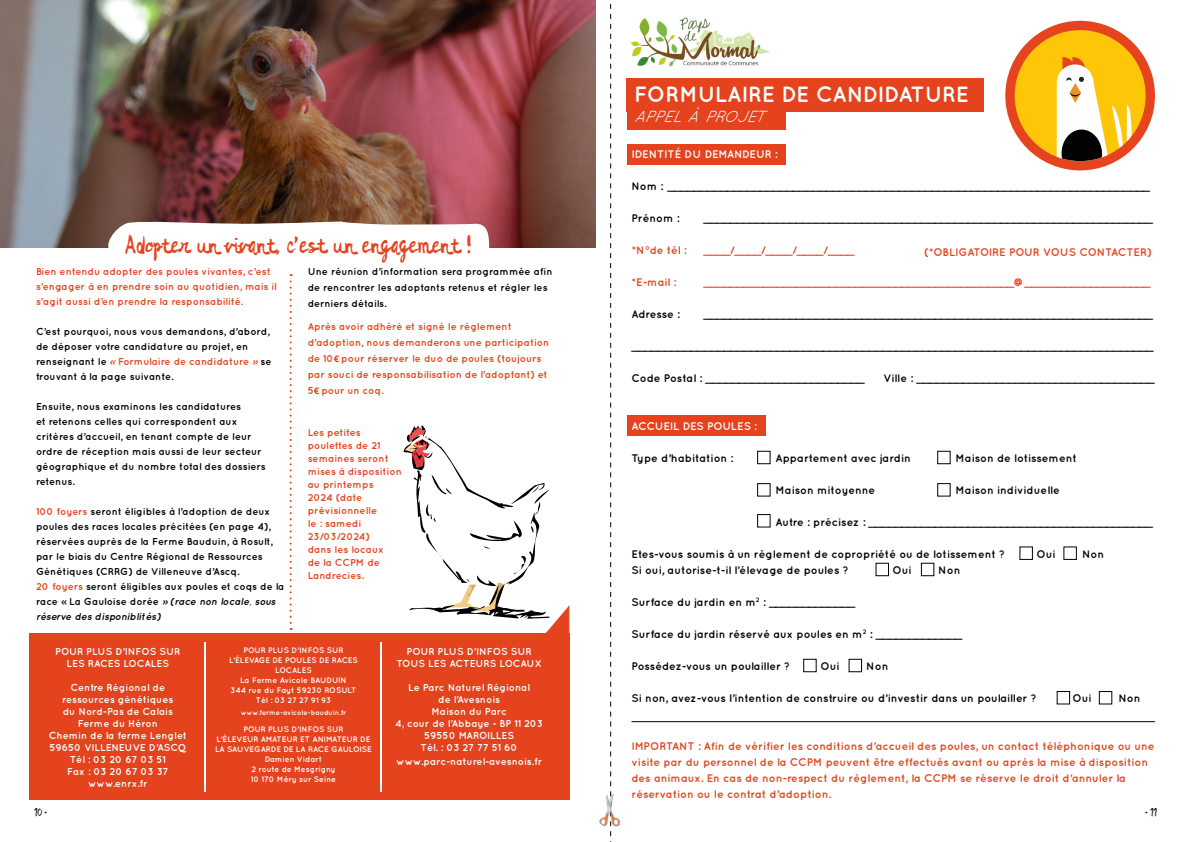
<style>
.page{position:relative;width:1191px;height:842px;background:#fff}
.page>*{position:absolute;margin:0;border:0;box-sizing:border-box;transform-origin:0 0}
.t1{font:32px "Dragon Night";color:#e4431e}
.t2{font:700 22px "Quicksand";color:#fff}
.t3{font:italic 16px "Quicksand";color:#fff}
.t4{font:700 11px "Quicksand";color:#000}
.t5{font:700 11px/16px "Quicksand";color:#e4431e}
.t6{font:700 11px "Quicksand";color:#fff}
.t7{font:11px "Five Boroughs Handwriting Regul";color:#020203}
.t8{font:700 10px/15px "Quicksand";color:#000}
.t9{font:700 10px/13px "Quicksand";color:#e4431e}
.t10{font:700 10px/12px "Quicksand";color:#fff;text-align:center}
.t11{font:700 8px/10px "Quicksand";color:#fff;text-align:center}
.t12{font:700 7px "Quicksand";color:#fff}
.s1{font-family:"Remachine Script Personal Use"}
.s2{font-style:italic;color:#e4431e}
.s3{color:#e4431e}
.s4{font-style:italic;color:#020203}
.s5{font-family:"Nexity"}
.s6{font-family:"Quicksand";font-size:7px}
</style>
<div class="page">
<div style="left:626px;top:144px;width:159px;height:20px;background:#e4431e"></div>
<div style="left:626px;top:78px;width:358px;height:33px;background:#e4431e"></div>
<div style="left:626px;top:102px;width:159px;height:28px;background:#e4431e"></div>
<div style="left:626px;top:415px;width:139px;height:20px;background:#e4431e"></div>
<div style="left:29px;top:633px;width:540px;height:167px;background:#e4431e"></div>
<img style="left:0;top:0;width:595px;height:248px">
<svg style="left:100px;top:220px;width:389px;height:28px"></svg>
<svg style="left:403px;top:425px;width:167px;height:218px"></svg>
<hr style="left:204px;top:642px;width:1px;height:150px;background:#fff">
<hr style="left:380px;top:642px;width:1px;height:150px;background:#fff">
<svg style="left:290px;top:274px;width:2px;height:356px"></svg>
<svg style="left:610px;top:3px;width:1px;height:839px"></svg>
<hr style="left:631px;top:721px;width:524px;height:1px;background:#000">
<div style="left:1005px;top:21px;width:150px;height:149px;background:#e5441e;border-radius:50%"></div>
<div style="left:1014px;top:30px;width:131px;height:131px;background:#fdc608;border-radius:50%"></div>
<svg style="left:1056px;top:57px;width:75px;height:104px"></svg>
<img style="left:631px;top:17px;width:139px;height:50px">
<div style="left:757px;top:451px;width:13px;height:13px;border:1px solid #020203"></div>
<div style="left:937px;top:451px;width:13px;height:13px;border:1px solid #020203"></div>
<div style="left:757px;top:483px;width:13px;height:14px;border:1px solid #020203"></div>
<div style="left:937px;top:483px;width:13px;height:14px;border:1px solid #020203"></div>
<div style="left:757px;top:514px;width:13px;height:13px;border:1px solid #020203"></div>
<div style="left:1019px;top:546px;width:14px;height:14px;border:1px solid #020203"></div>
<div style="left:875px;top:563px;width:14px;height:13px;border:1px solid #020203"></div>
<div style="left:803px;top:659px;width:13px;height:13px;border:1px solid #020203"></div>
<div style="left:1056px;top:691px;width:14px;height:13px;border:1px solid #020203"></div>
<div style="left:1098px;top:691px;width:14px;height:13px;border:1px solid #020203"></div>
<div style="left:848px;top:659px;width:14px;height:13px;border:1px solid #020203"></div>
<div style="left:921px;top:563px;width:13px;height:13px;border:1px solid #020203"></div>
<img style="left:599px;top:791px;width:22px;height:43px">
<h1 class="t1" style="left:124px;top:222px;width:348px">Adopter un vivant, c<span class="s1">’</span>est un engagement !</h1>
<p class="t9" style="left:36px;top:264px;width:242px;line-height:15px">Bien entendu adopter des poules vivantes, c’est s’engager à en prendre soin au quotidien, mais il s’agit aussi d’en prendre la responsabilité.</p>
<p class="t8" style="left:36px;top:324px;width:237px">C’est pourquoi, nous vous demandons, d’abord, de déposer votre candidature au projet, en renseignant le <span class="s2">«</span> <span class="s3">Formulaire de candidature</span> <span class="s2">»</span> se trouvant à la page suivante.</p>
<p class="t8" style="left:36px;top:399px;width:231px">Ensuite, nous examinons les candidatures<br>et retenons celles qui correspondent aux critères d’accueil, en tenant compte de leur ordre de réception mais aussi de leur secteur géographique et du nombre total des dossiers retenus.</p>
<p class="t8" style="left:36px;top:504px;width:250px"><span class="s3">100 foyers</span> seront éligibles à l’adoption de deux poules des races locales précitées (en page 4), réservées auprès de la Ferme Bauduin, à Rosult, par le biais du Centre Régional de Ressources Génétiques (CRRG) de Villeneuve d’Ascq.<br><span class="s3">20 foyers</span> seront éligibles aux poules et coqs de la race « La Gauloise dorée <span class="s4">» (race non locale, sous réserve des disponiblités)</span></p>
<p class="t8" style="left:308px;top:264px;width:246px;line-height:16px">Une réunion d’information sera programmée afin de rencontrer les adoptants retenus et régler les derniers détails.</p>
<p class="t9" style="left:308px;top:319px;width:243px;line-height:16px">Après avoir adhéré et signé le règlement d’adoption, nous demanderons une participation de 10<span class="s5">€</span> pour réserver le duo de poules (toujours par souci de responsabilisation de l’adoptant) et 5<span class="s5">€</span> pour un coq.</p>
<p class="t9" style="left:308px;top:426px;width:96px">Les petites poulettes de 21 semaines seront mises à disposition au printemps<br>2024 (date prévisionnelle<br>le : samedi<br>23/03/2024)<br>dans les locaux<br>de la CCPM de<br>Landrecies.</p>
<p class="t10" style="left:55px;top:645px;width:127px">POUR PLUS D’INFOS SUR<br>LES RACES LOCALES</p>
<p class="t10" style="left:49px;top:681px;width:139px">Centre Régional de ressources génétiques<br>du Nord-Pas de Calais<br>Ferme du Héron<br>Chemin de la ferme Lenglet<br>59650 VILLENEUVE D’ASCQ<br>Tél : 03 20 67 03 51<br>Fax : 03 20 67 03 37 www.enrx.fr</p>
<p class="t7" style="left:34px;top:806px;width:15px">10 <span class="s6">•</span></p>
<p class="t11" style="left:229px;top:645px;width:130px">POUR PLUS D’INFOS SUR<br>L’ÉLEVAGE DE POULES DE RACES<br>LOCALES<br>La Ferme Avicole BAUDUIN<br>344 rue du Fayt 59230 ROSULT<br>Tél : 03 27 27 91 93</p>
<p class="t12" style="left:241px;top:708px;width:107px">www.ferme-avicole-bauduin.fr</p>
<p class="t11" style="left:215px;top:724px;width:158px">POUR PLUS D’INFOS SUR<br>L’ÉLEVEUR AMATEUR ET ANIMATEUR DE<br>LA SAUVEGARDE DE LA RACE GAULOISE<br>Damien Vidart<br>2 route de Mesgrigny<br>10 170 Méry sur Seine</p>
<p class="t10" style="left:396px;top:645px;width:147px">POUR PLUS D’INFOS SUR<br>TOUS LES ACTEURS LOCAUX</p>
<p class="t10" style="left:395px;top:681px;width:149px">Le Parc Naturel Régional<br>de l’Avesnois<br>Maison du Parc<br>4, cour de l’Abbaye - BP 11 203<br>59550 MAROILLES<br>Tél. : 03 27 77 51 60</p>
<p class="t10" style="left:396px;top:755px;width:147px">www.parc-naturel-avesnois.fr</p>
<h2 class="t2" style="left:634px;top:82px;width:336px">FORMULAIRE DE CANDIDATURE</h2>
<h3 class="t3" style="left:634px;top:107px;width:138px">APPEL À PROJET</h3>
<p class="t6" style="left:631px;top:147px;width:148px">IDENTITÉ DU DEMANDEUR :</p>
<p class="t4" style="left:631px;top:179px;width:519px">Nom : _________________________________________________________________________</p>
<p class="t4" style="left:631px;top:211px;width:49px">Prénom :</p>
<p class="t4" style="left:703px;top:211px;width:450px">____________________________________________________________________</p>
<p class="t5" style="left:631px;top:241px;width:57px">*N°de tél :</p>
<p class="t5" style="left:703px;top:241px;width:152px">____/____/____/____/____</p>
<p class="t5" style="left:631px;top:273px;width:46px">*E-mail :</p>
<p class="t5" style="left:703px;top:273px;width:448px">_______________________________________________@___________________</p>
<p class="t4" style="left:631px;top:307px;width:50px">Adresse :</p>
<p class="t4" style="left:703px;top:307px;width:450px">____________________________________________________________________</p>
<p class="t4" style="left:631px;top:339px;width:523px">_______________________________________________________________________________</p>
<p class="t4" style="left:631px;top:371px;width:234px">Code Postal : ________________________</p>
<p class="t4" style="left:883px;top:371px;width:272px">Ville : ____________________________________</p>
<p class="t6" style="left:631px;top:419px;width:127px">ACCUEIL DES POULES :</p>
<p class="t4" style="left:631px;top:451px;width:103px">Type d’habitation :</p>
<p class="t4" style="left:775px;top:451px;width:151px">Appartement avec jardin □</p>
<p class="t4" style="left:955px;top:451px;width:123px">Maison de lotissement</p>
<p class="t4" style="left:775px;top:483px;width:115px">Maison mitoyenne □</p>
<p class="t4" style="left:955px;top:483px;width:106px">Maison individuelle</p>
<p class="t4" style="left:775px;top:515px;width:378px">Autre : précisez : ___________________________________________</p>
<p class="t4" style="left:631px;top:547px;width:375px">Etes-vous soumis à un règlement de copropriété ou de lotissement ?</p>
<p class="t4" style="left:1027px;top:547px;width:29px">□ Oui</p>
<p class="t4" style="left:1082px;top:547px;width:24px">Non</p>
<p class="t4" style="left:631px;top:563px;width:219px">Si oui, autorise-t-il l’élevage de poules ?</p>
<p class="t4" style="left:883px;top:563px;width:78px">□ Oui □ Non</p>
<p class="t4" style="left:631px;top:595px;width:225px">Surface du jardin en m<sup>2</sup> : _____________</p>
<p class="t4" style="left:631px;top:627px;width:332px">Surface du jardin réservé aux poules en m<sup>2</sup> : _____________</p>
<p class="t4" style="left:631px;top:659px;width:160px">Possédez-vous un poulailler ?</p>
<p class="t4" style="left:811px;top:659px;width:78px">□ Oui □ Non</p>
<p class="t4" style="left:631px;top:691px;width:406px">Si non, avez-vous l’intention de construire ou d’investir dans un poulailler ?</p>
<p class="t4" style="left:1063px;top:691px;width:78px">□ Oui □ Non</p>
<p class="t5" style="left:631px;top:737px;width:524px">IMPORTANT : Afin de vérifier les conditions d’accueil des poules, un contact téléphonique ou une visite par du personnel de la CCPM peuvent être effectués avant ou après la mise à disposition des animaux. En cas de non-respect du règlement, la CCPM se réserve le droit d’annuler la réservation ou le contrat d’adoption.</p>
<p class="t5" style="left:924px;top:244px;width:229px">(*OBLIGATOIRE POUR VOUS CONTACTER)</p>
<p class="t7" style="left:1144px;top:806px;width:14px"><span class="s6">•</span> 11</p>
</div>
